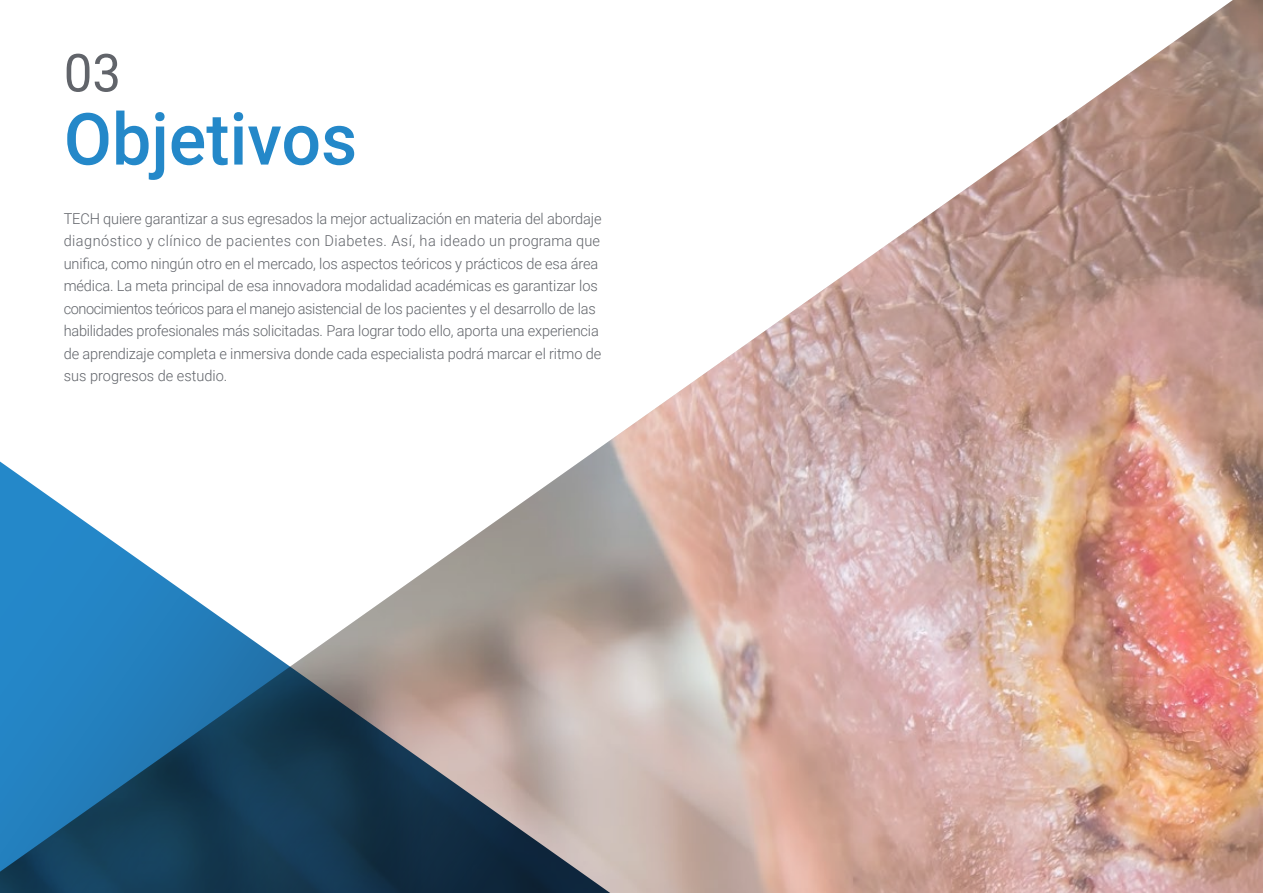
<style>
.page{position:relative;width:1263px;height:893px;background:#fff}
.page>*{position:absolute;margin:0;border:0;box-sizing:border-box;transform-origin:0 0}
.t1{font:500 72px "Roboto";color:#2488c9}
.t2{font:52.5px "Roboto";color:#61646a}
.t3{font:300 15px/22.5px "Roboto";letter-spacing:-.01em;color:#61646a}
</style>
<div class="page">
<img style="left:602px;top:0;width:661px;height:893px">
<svg style="left:0;top:446px;width:640px;height:447px"></svg>
<h2 class="t2" style="left:64px;top:36px;width:59px">03</h2>
<h1 class="t1" style="left:64px;top:89px;width:295px">Objetivos</h1>
<p class="t3" style="left:64px;top:207px;width:539px">TECH quiere garantizar a sus egresados la mejor actualización en materia del abordaje diagnóstico y clínico de pacientes con Diabetes. Así, ha ideado un programa que unifica, como ningún otro en el mercado, los aspectos teóricos y prácticos de esa área médica. La meta principal de esa innovadora modalidad académicas es garantizar los conocimientos teóricos para el manejo asistencial de los pacientes y el desarrollo de las habilidades profesionales más solicitadas. Para lograr todo ello, aporta una experiencia de aprendizaje completa e inmersiva donde cada especialista podrá marcar el ritmo de sus progresos de estudio.</p>
</div>
